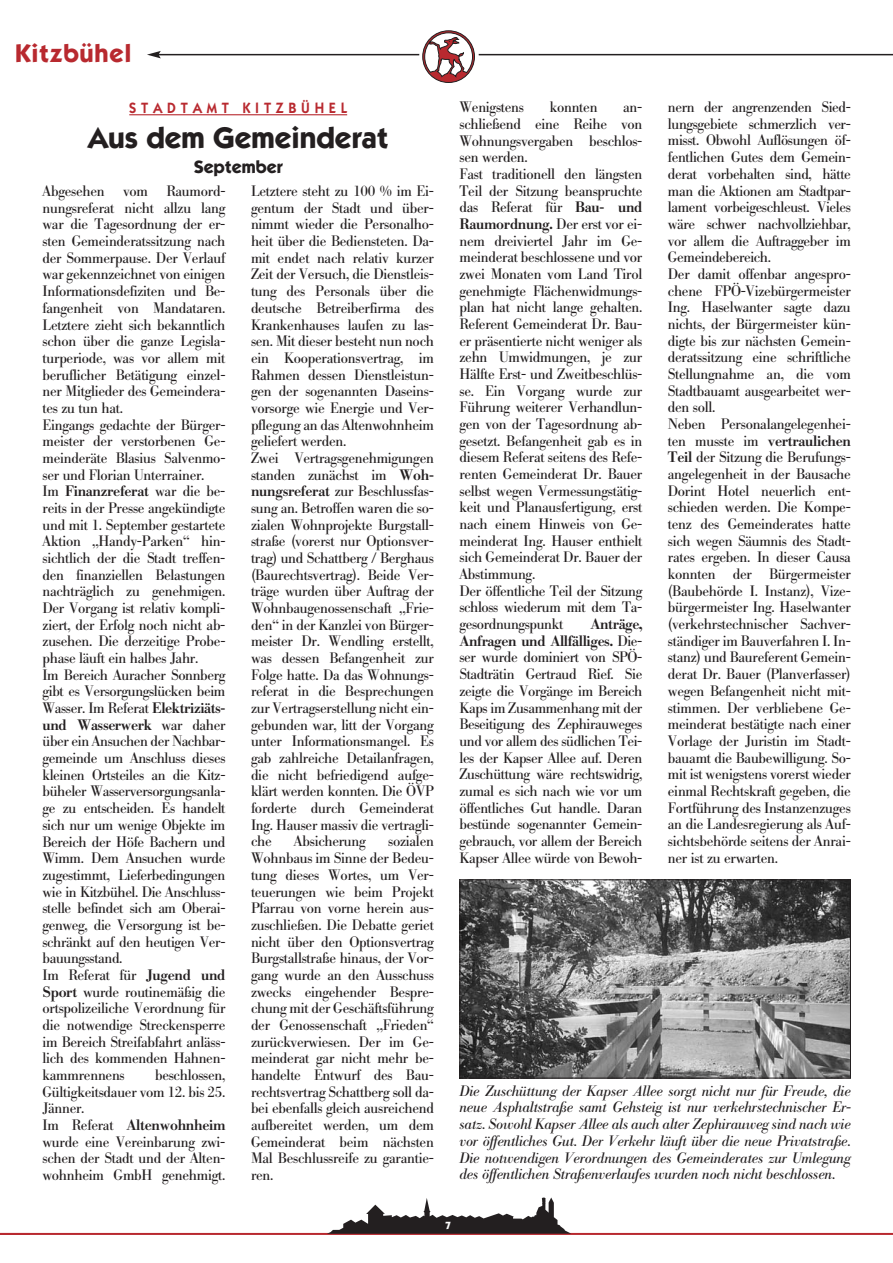
<style>
.page{position:relative;width:893px;height:1263px;background:#fff}
.page>*{position:absolute;margin:0;border:0;box-sizing:border-box;transform-origin:0 0}
.t1{font:700 30px "Itc Kabel";color:#231f20}
.t2{font:700 25.5px "Itc Kabel";letter-spacing:.03em;color:#b8292f}
.t3{font:700 18px "Itc Kabel";color:#231f20}
.t4{font:15px/16.6px "B Bodoni";letter-spacing:-.02em;color:#231f20}
.t5{font:italic 15px/16.6px "B Bodoni";letter-spacing:-.01em;color:#231f20;text-align:justify}
.t6{font:600 15px "Itc Kabel";letter-spacing:.335em;color:#b8292f;scale:.95 1}
.t7{font:700 10.5px "Itc Kabel";color:#fff}
.s1{font-weight:500}
</style>
<div class="page">
<hr style="left:0;top:1233px;width:892px;height:1px;background:#b8292f">
<svg style="left:327px;top:1198px;width:244px;height:36px"></svg>
<hr style="left:158px;top:54px;width:734px;height:1px;background:#231f20">
<svg style="left:147px;top:51px;width:14px;height:7px"></svg>
<div style="left:419px;top:27px;width:60px;height:60px;background:#fff;border-radius:50%"></div>
<svg style="left:422px;top:31px;width:52px;height:52px"></svg>
<hr style="left:129px;top:114px;width:218px;height:1px;background:#b8292f">
<img style="left:461px;top:881px;width:387px;height:195px">
<div style="left:459px;top:879px;width:391px;height:199px;border:1px solid #231f20"></div>
<h2 class="t2" style="left:15px;top:44px;width:118px">Kitzbühel</h2>
<p class="t6" style="left:129px;top:103px;width:231px">STADTAMT KITZBÜHEL</p>
<h1 class="t1" style="left:88px;top:127px;width:302px">Aus dem Gemeinderat</h1>
<p class="t3" style="left:194px;top:161px;width:91px">September</p>
<p class="t4" style="left:43px;top:184px;width:184px">Abgesehen vom Raumord&shy;nungsreferat nicht allzu lang war die Tagesordnung der er&shy;sten Gemeinderatssitzung nach der Sommerpause. Der Verlauf war gekennzeichnet von einigen<br>Informationsdefiziten und Be&shy;fangenheit von Mandataren.<br>Letztere zieht sich bekanntlich schon über die ganze Legisla&shy;turperiode, was vor allem mit beruflicher Betätigung einzel&shy;ner Mitglieder des Gemeindera&shy;tes zu tun hat.<br>Eingangs gedachte der Bürger&shy;meister der verstorbenen Ge&shy;meinderäte Blasius Salvenmo&shy;ser und Florian Unterrainer.<br>Im <span class="s1">Finanzreferat</span> war die be&shy;reits in der Presse angekündigte und mit 1. September gestartete<br>Aktion „Handy-Parken“ hin&shy;sichtlich der die Stadt treffen&shy;den finanziellen Belastungen nachträglich zu genehmigen.<br>Der Vorgang ist relativ kompli&shy;ziert, der Erfolg noch nicht ab&shy;zusehen. Die derzeitige Probe&shy;phase läuft ein halbes Jahr.<br>Im Bereich Auracher Sonnberg gibt es Versorgungslücken beim<br>Wasser. Im Referat <span class="s1">Elektriziäts&shy;und Wasserwerk</span> war daher über ein Ansuchen der Nachbar&shy;gemeinde um Anschluss dieses kleinen Ortsteiles an die Kitz&shy;büheler Wasserversorgungsanla&shy;ge zu entscheiden. Es handelt sich nur um wenige Objekte im<br>Bereich der Höfe Bachern und<br>Wimm. Dem Ansuchen wurde zugestimmt, Lieferbedingungen wie in Kitzbühel. Die Anschluss&shy;stelle befindet sich am Oberai&shy;genweg, die Versorgung ist be&shy;schränkt auf den heutigen Ver&shy;bauungsstand.<br>Im Referat für <span class="s1">Jugend und<br>Sport</span> wurde routinemäßig die ortspolizeiliche Verordnung für die notwendige Streckensperre im Bereich Streifabfahrt anläss&shy;lich des kommenden Hahnen&shy;kammrennens</p>
<p class="t4" style="left:251px;top:184px;width:184px">Letztere steht zu 100 % im Ei&shy;gentum der Stadt und über&shy;nimmt wieder die Personalho&shy;heit über die Bediensteten. Da&shy;mit endet nach relativ kurzer<br>Zeit der Versuch, die Dienstleis&shy;tung des Personals über die deutsche Betreiberfirma des<br>Krankenhauses laufen zu las&shy;sen. Mit dieser besteht nun noch ein Kooperationsvertrag, im<br>Rahmen dessen Dienstleistun&shy;gen der sogenannten Daseins&shy;vorsorge wie Energie und Ver&shy;pflegung an das Altenwohnheim geliefert werden.<br>Zwei Vertragsgenehmigungen standen zunächst im <span class="s1">Woh&shy;nungsreferat</span> zur Beschlussfas&shy;sung an. Betroffen waren die so&shy;zialen Wohnprojekte Burgstall&shy;straße (vorerst nur Optionsver&shy;trag) und Schattberg / Berghaus (Baurechtsvertrag). Beide Ver&shy;träge wurden über Auftrag der<br>Wohnbaugenossenschaft „Frie&shy;den“ in der Kanzlei von Bürger&shy;meister Dr. Wendling erstellt, was dessen Befangenheit zur<br>Folge hatte. Da das Wohnungs&shy;referat in die Besprechungen zur Vertragserstellung nicht ein&shy;gebunden war, litt der Vorgang unter Informationsmangel. Es gab zahlreiche Detailanfragen, die nicht befriedigend aufge&shy;klärt werden konnten. Die ÖVP forderte durch Gemeinderat<br>Ing. Hauser massiv die vertragli&shy;che</p>
<p class="t4" style="left:294px;top:835px;width:73px">Absicherung</p>
<p class="t4" style="left:251px;top:835px;width:184px;text-align:justify;text-indent:137px">sozialen Wohnbaus im Sinne der Bedeu&shy;tung dieses Wortes, um Ver&shy;teuerungen wie beim Projekt Pfarrau von vorne herein aus&shy;zuschließen. Die Debatte geriet nicht über den Optionsvertrag Burgstallstraße hinaus, der Vor&shy;gang wurde an den Ausschuss zwecks eingehender Bespre&shy;chung mit der Geschäftsführung der Genossenschaft „Frieden“ zurückverwiesen. Der im Ge&shy;meinderat gar nicht mehr be&shy;handelte Entwurf des Bau&shy;rechtsvertrag Schattberg soll da&shy;bei ebenfalls gleich ausreichend aufbereitet werden, um dem Gemeinderat beim nächsten Mal Beschlussreife zu garantie&shy;ren.</p>
<p class="t4" style="left:43px;top:1068px;width:184px;text-indent:112px">beschlossen,<br>Gültigkeitsdauer vom 12. bis 25.<br>Jänner.<br>Im Referat <span class="s1">Altenwohnheim </span>wurde eine Vereinbarung zwi&shy;schen der Stadt und der Alten&shy;wohnheim GmbH genehmigt.</p>
<p class="t4" style="left:459px;top:101px;width:66px">Wenigstens</p>
<p class="t4" style="left:549px;top:101px;width:49px">konnten</p>
<p class="t4" style="left:459px;top:101px;width:184px;text-indent:164px">an&shy;schließend eine Reihe von<br>Wohnungsvergaben beschlos&shy;sen werden.<br>Fast traditionell den längsten<br>Teil der Sitzung beanspruchte das Referat für <span class="s1">Bau- und<br>Raumordnung.</span> Der erst vor ei&shy;nem dreiviertel Jahr im Ge&shy;meinderat beschlossene und vor zwei Monaten vom Land Tirol genehmigte Flächenwidmungs&shy;plan hat nicht lange gehalten.<br>Referent Gemeinderat Dr. Bau&shy;er präsentierte nicht weniger als zehn Umwidmungen, je zur<br>Hälfte Erst- und Zweitbeschlüs&shy;se. Ein Vorgang wurde zur<br>Führung weiterer Verhandlun&shy;gen von der Tagesordnung ab&shy;gesetzt. Befangenheit gab es in diesem Referat seitens des Refe&shy;renten Gemeinderat Dr. Bauer selbst wegen Vermessungstätig&shy;keit und Planausfertigung, erst nach einem Hinweis von Ge&shy;meinderat Ing. Hauser enthielt sich Gemeinderat Dr. Bauer der<br>Abstimmung.<br>Der öffentliche Teil der Sitzung schloss wiederum mit dem Ta&shy;gesordnungspunkt</p>
<p class="t4" style="left:459px;top:617px;width:184px;text-align:justify;text-indent:131px"><span class="s1">Anträge, Anfragen und Allfälliges.</span> Die&shy;ser wurde dominiert von SPÖ-Stadträtin Gertraud Rief. Sie zeigte die Vorgänge im Bereich Kaps im Zusammenhang mit der Beseitigung des Zephirauweges und vor allem des südlichen Tei&shy;les der Kapser Allee auf. Deren Zuschüttung wäre rechtswidrig, zumal es sich nach wie vor um öffentliches Gut handle. Daran bestünde sogenannter Gemein&shy;gebrauch, vor allem der Bereich Kapser Allee würde von Bewoh-</p>
<p class="t4" style="left:668px;top:100px;width:184px">nern der angrenzenden Sied&shy;lungsgebiete schmerzlich ver&shy;misst. Obwohl Auflösungen öf&shy;fentlichen Gutes dem Gemein&shy;derat vorbehalten sind, hätte man die Aktionen am Stadtpar&shy;lament vorbeigeschleust. Vieles wäre schwer nachvollziehbar, vor allem die Auftraggeber im<br>Gemeindebereich.<br>Der damit offenbar angespro&shy;chene FPÖ-Vizebürgermeister<br>Ing. Haselwanter sagte dazu nichts, der Bürgermeister kün&shy;digte bis zur nächsten Gemein&shy;deratssitzung eine schriftliche<br>Stellungnahme an, die vom<br>Stadtbauamt ausgearbeitet wer&shy;den soll.<br>Neben Personalangelegenhei&shy;ten musste im <span class="s1">vertraulichen<br>Teil</span> der Sitzung die Berufungs&shy;angelegenheit in der Bausache<br>Dorint Hotel neuerlich ent&shy;schieden werden. Die Kompe&shy;tenz des Gemeinderates hatte sich wegen Säumnis des Stadt&shy;rates ergeben. In dieser Causa konnten der Bürgermeister (Baubehörde I. Instanz), Vize&shy;bürgermeister Ing. Haselwanter (verkehrstechnischer Sachver&shy;ständiger im Bauverfahren I. In&shy;stanz) und Baureferent Gemein&shy;derat Dr. Bauer (Planverfasser) wegen Befangenheit nicht mit&shy;stimmen. Der verbliebene Ge&shy;meinderat bestätigte nach einer<br>Vorlage der Juristin im Stadt&shy;bauamt die Baubewilligung. So&shy;mit ist wenigstens vorerst wieder einmal Rechtskraft gegeben, die<br>Fortführung des Instanzenzuges an die Landesregierung als Auf&shy;sichtsbehörde seitens der Anrai&shy;ner ist zu erwarten.</p>
<p class="t5" style="left:459px;top:1084px;width:393px">Die Zuschüttung der Kapser Allee sorgt nicht nur für Freude, die neue Asphaltstraße samt Gehsteig ist nur verkehrstechnischer Er&shy;satz. Sowohl Kapser Allee als auch alter Zephirauweg sind nach wie vor öffentliches Gut. Der Verkehr läuft über die neue Privatstraße.<br>Die notwendigen Verordnungen des Gemeinderates zur Umlegung des öffentlichen Straßenverlaufes wurden noch nicht beschlossen.</p>
<p class="t7" style="left:445px;top:1221px;width:7px">7</p>
</div>
